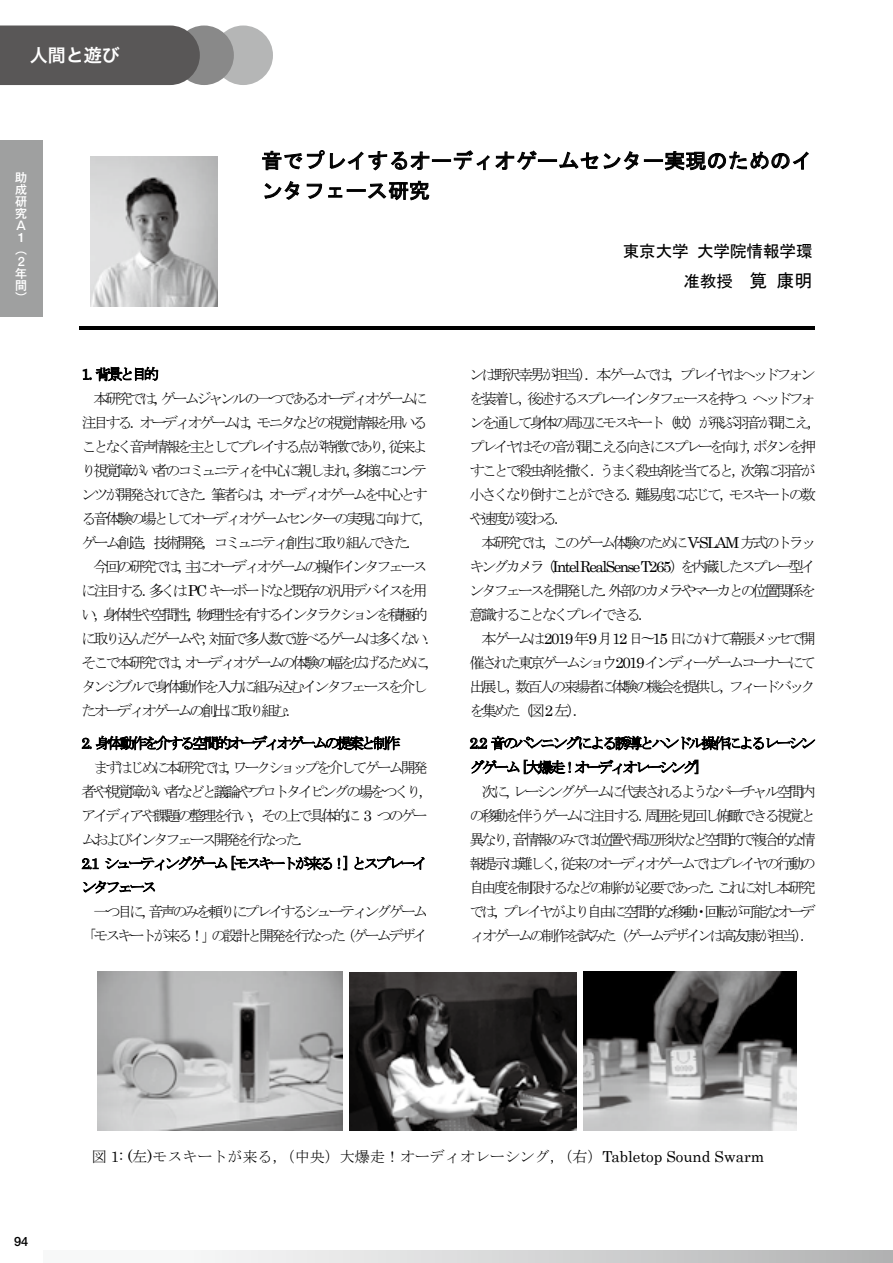
<style>
.page{position:relative;width:893px;height:1263px;background:#fff}
.page>*{position:absolute;margin:0;border:0;box-sizing:border-box;transform-origin:0 0}
.t1{font:20.4px/29.8px "MS Gothic";letter-spacing:.015em;color:#000}
.t2{font:18px "Hira Kaku Std N W6";color:#fff}
.t3{font:16.5px/30.6px "MS Gothic";letter-spacing:-.005em;color:#000;text-align:right}
.t4{font:15.15px/24px "MS Mincho";letter-spacing:-.205em;color:#000;text-align:justify}
.t5{font:15.15px "MS Mincho";letter-spacing:-.01em;color:#000}
.t6{font:14.85px/23.7px "MS Mincho";letter-spacing:-.2em;color:#000}
.t7{font:14.85px/24.2px "MS Mincho";letter-spacing:-.18em;color:#000}
.t8{font:500 12.9px "Helvetica Neue LT Std";color:#000}
.t9{font:500 12.9px "Helvetica Neue LT Std";color:#fff}
.t10{font:500 12px/12px "Gothic MB101 Pro";color:#fff;text-align:justify}
.s1{font-size:18px}
.s2{font-family:"Century"}
</style>
<div class="page">
<hr style="left:79px;top:329px;width:735px;height:1px;background:#000">
<hr style="left:79px;top:327px;width:735px;height:1px;background:#000">
<img style="left:90px;top:157px;width:127px;height:150px">
<img style="left:97px;top:971px;width:245px;height:160px">
<img style="left:349px;top:973px;width:228px;height:158px">
<img style="left:584px;top:972px;width:212px;height:159px">
<svg style="left:201px;top:1250px;width:692px;height:13px;background:#d3d4d4"></svg>
<div style="left:213px;top:26px;width:60px;height:59px;background:#b5b6b6;border-radius:50%"></div>
<div style="left:174px;top:26px;width:60px;height:59px;background:#898989;border-radius:50%"></div>
<div style="left:0;top:26px;width:200px;height:59px;background:#595757"></div>
<div style="left:0;top:140px;width:43px;height:177px;background:#9fa0a0"></div>
<p class="t2" style="left:30px;top:41px;width:91px">人間と遊び</p>
<p class="t10" style="left:15px;top:170px;width:13px">助成研究Ａ</p>
<p class="t9" style="left:18px;top:230px;width:9px">1</p>
<p class="t10" style="left:15px;top:242px;width:13px">（</p>
<p class="t9" style="left:18px;top:254px;width:9px">2</p>
<p class="t10" style="left:15px;top:266px;width:13px">年間）</p>
<h1 class="t1" style="left:262px;top:146px;width:552px">音でプレイするオーディオゲームセンター実現のためのインタフェース研究</h1>
<p class="t3" style="left:623px;top:235px;width:191px">東京大学大学院情報学環准教授 <span class="s1">筧康明</span></p>
<p class="t6" style="left:82px;top:362px;width:79px"><span class="s2">1.</span> 背景と目的</p>
<p class="t4" style="left:94px;top:386px;width:336px">本研究では，ゲームジャンルの一つであるオーディオゲームに</p>
<p class="t4" style="left:82px;top:410px;width:348px">注目する．オーディオゲームは，モニタなどの視覚情報を用いる</p>
<p class="t4" style="left:82px;top:434px;width:348px">ことなく音声情報を主としてプレイする点が特徴であり，従来よ</p>
<p class="t4" style="left:82px;top:458px;width:348px">り視覚障がい者のコミュニティを中心に親しまれ，多様にコンテ</p>
<p class="t4" style="left:82px;top:482px;width:348px">ンツが開発されてきた．筆者らは，オーディオゲームを中心とす</p>
<p class="t4" style="left:82px;top:506px;width:354px">る音体験の場としてオーディオゲームセンターの実現に向けて，</p>
<p class="t4" style="left:82px;top:530px;width:341px">ゲーム創造，技術開発，コミュニティ創生に取り組んできた．</p>
<p class="t4" style="left:94px;top:554px;width:336px">今回の研究では，主にオーディオゲームの操作インタフェース</p>
<p class="t4" style="left:82px;top:578px;width:348px">に注目する．多くは <span class="s2">PC</span> キーボードなど既存の汎用デバイスを用</p>
<p class="t4" style="left:82px;top:602px;width:348px">い，身体性や空間性，物理性を有するインタラクションを積極的</p>
<p class="t4" style="left:82px;top:626px;width:360px">に取り込んだゲームや，対面で多人数で遊べるゲームは多くない．</p>
<p class="t4" style="left:82px;top:650px;width:360px">そこで本研究では，オーディオゲームの体験の幅を広げるために，</p>
<p class="t4" style="left:82px;top:674px;width:348px">タンジブルで身体動作を入力に組み込むインタフェースを介し</p>
<p class="t4" style="left:82px;top:698px;width:221px">たオーディオゲームの創出に取り組む．</p>
<p class="t6" style="left:82px;top:731px;width:320px"><span class="s2">2.</span> 身体動作を介する空間的オーディオゲームの提案と制作</p>
<p class="t4" style="left:81px;top:755px;width:354px;text-align:left;text-indent:12px">まずはじめに本研究では，ワークショップを介してゲーム開発者や視覚障がい者などと議論やプロトタイピングの場をつくり，アイディアや課題の整理を行い，その上で具体的に <span class="s2">3</span> つのゲームおよびインタフェース開発を行なった．</p>
<p class="t6" style="left:82px;top:851px;width:348px"><span class="s2">2.1</span> シューティングゲーム <span class="s2">[</span>モスキートが来る！<span class="s2">]</span> とスプレーインタフェース</p>
<p class="t4" style="left:82px;top:899px;width:348px;text-align:right">一つ目に，音声のみを頼りにプレイするシューティングゲーム「モスキートが来る！」の設計と開発を行なった（ゲームデザイ</p>
<p class="t4" style="left:470px;top:362px;width:354px;text-align:left">ンは野沢幸男が担当）．本ゲームでは，プレイヤはヘッドフォンを装着し，後述するスプレーインタフェースを持つ．ヘッドフォンを通して身体の周辺にモスキート（蚊）が飛ぶ羽音が聞こえ，プレイヤはその音が聞こえる向きにスプレーを向け，ボタンを押すことで殺虫剤を撒く．うまく殺虫剤を当てると，次第に羽音が小さくなり倒すことができる．難易度に応じて，モスキートの数や速度が変わる．</p>
<p class="t4" style="left:470px;top:530px;width:348px;text-indent:12px">本研究では，このゲーム体験のために <span class="s2">V-SLAM</span> 方式のトラッキングカメラ（<span class="s2">Intel RealSense T265</span>）を内蔵したスプレー型インタフェースを開発した．外部のカメラやマーカとの位置関係を意識することなくプレイできる．</p>
<p class="t4" style="left:470px;top:626px;width:348px;text-indent:12px">本ゲームは <span class="s2">2019</span> 年<span class="s2">9</span> 月 <span class="s2">12</span> 日〜<span class="s2">15</span> 日にかけて幕張メッセで開催された東京ゲームショウ<span class="s2">2019</span> インディーゲームコーナーにて出展し，数百人の来場者に体験の機会を提供し，フィードバックを集めた（図 <span class="s2">2</span> 左）．</p>
<p class="t7" style="left:470px;top:731px;width:348px"><span class="s2">2.2</span> 音のパンニングによる誘導とハンドル操作によるレーシングゲーム <span class="s2">[</span>大爆走！オーディオレーシング<span class="s2">]</span></p>
<p class="t4" style="left:470px;top:779px;width:348px;text-indent:12px">次に，レーシングゲームに代表されるようなバーチャル空間内の移動を伴うゲームに注目する．周囲を見回し俯瞰できる視覚と異なり，音情報のみでは位置や周辺形状など空間的で複合的な情報提示は難しく，従来のオーディオゲームではプレイヤの行動の自由度を制限するなどの制約が必要であった．これに対し本研究では，プレイヤがより自由に空間的な移動・回転が可能なオーディオゲームの制作を試みた（ゲームデザインは高友康が担当）．</p>
<p class="t8" style="left:14px;top:1234px;width:16px">94</p>
<p class="t5" style="left:92px;top:1148px;width:674px">図 <span class="s2">1: (</span>左<span class="s2">)</span>モスキートが来る，（中央）大爆走！オーディオレーシング，（右）<span class="s2">Tabletop Sound Swarm</span></p>
</div>
